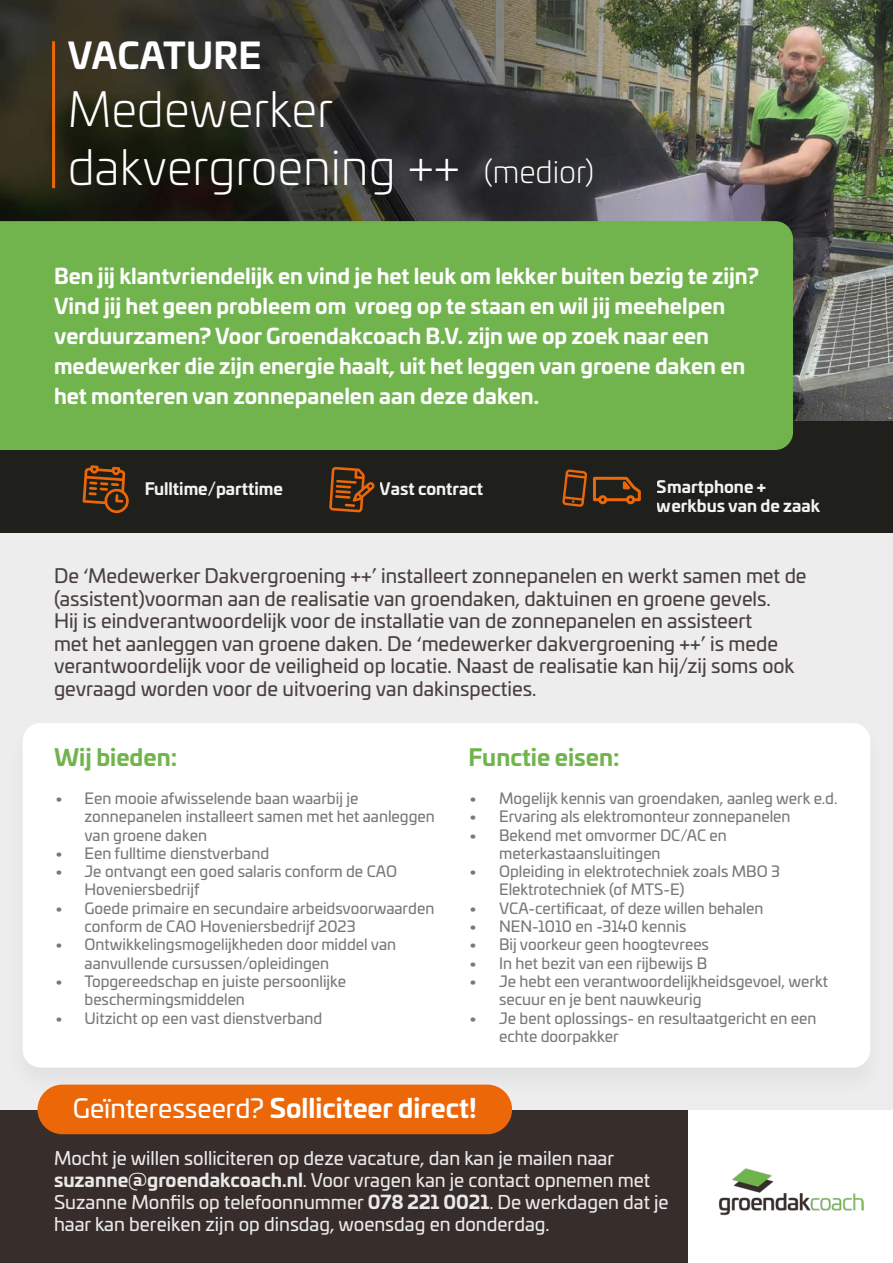
<style>
.page{position:relative;width:893px;height:1263px;background:#fff}
.page>*{position:absolute;margin:0;border:0;box-sizing:border-box;transform-origin:0 0}
.t1{font:300 48.45px/58.1px "Univia Pro";color:#fff}
.t2{font:700 35.55px "Univia Pro";letter-spacing:.01em;color:#fff}
.t3{font:300 30.75px "Univia Pro";color:#fff}
.t4{font:700 25.95px "Univia Pro";color:#fff}
.t5{font:700 22.95px "Univia Pro";color:#71b44d}
.t6{font:700 21px/30px "Univia Pro";color:#fff}
.t7{font:19.5px/22.5px "Univia Pro";color:#372d2b}
.t8{font:18.45px/22.2px "Univia Pro";color:#fff}
.t9{font:700 16.5px/19.8px "Univia Pro";color:#fff}
.t10{font:15.3px/18.3px "Univia Pro";color:#1f1f1c}
.s1{font-weight:400}
.s2{font-weight:700}
</style>
<div class="page">
<div style="left:0;top:533px;width:893px;height:578px;background:#ededed"></div>
<div style="left:4px;top:719px;width:885px;height:382px;background:#eaeaea"></div>
<div style="left:23px;top:723px;width:847px;height:344px;background:#fff;border-radius:18px"></div>
<div style="left:0;top:280px;width:893px;height:253px;background:#1f1f1c"></div>
<img style="left:0;top:0;width:893px;height:421px">
<div style="left:0;top:221px;width:793px;height:229px;background:#71b44d"></div>
<svg style="left:329px;top:467px;width:46px;height:45px"></svg>
<svg style="left:83px;top:465px;width:46px;height:48px"></svg>
<svg style="left:562px;top:469px;width:25px;height:38px"></svg>
<svg style="left:593px;top:477px;width:48px;height:27px"></svg>
<div style="left:0;top:1111px;width:688px;height:152px;background:#372d2b"></div>
<div style="left:38px;top:1084px;width:474px;height:50px;background:#ec6708;border-radius:25px"></div>
<img style="left:719px;top:1168px;width:144px;height:48px">
<hr style="left:52px;top:41px;width:3px;height:147px;background:#ec6708">
<h2 class="t2" style="left:68px;top:28px;width:195px">VACATURE</h2>
<h1 class="t1" style="left:68px;top:78px;width:394px">Medewerker dakvergroening ++</h1>
<h3 class="t3" style="left:484px;top:150px;width:112px">(medior)</h3>
<p class="t6" style="left:54px;top:259px;width:706px">Ben jij klantvriendelijk en vind je het leuk om lekker buiten bezig te zijn?<br>Vind jij het geen probleem om vroeg op te staan en wil jij meehelpen verduurzamen? Voor Groendakcoach B.V. zijn we op zoek naar een medewerker die zijn energie haalt, uit het leggen van groene daken en het monteren van zonnepanelen aan deze daken.</p>
<p class="t9" style="left:144px;top:478px;width:140px">Fulltime/parttime</p>
<p class="t9" style="left:380px;top:478px;width:105px">Vast contract</p>
<p class="t9" style="left:657px;top:475px;width:165px">Smartphone + werkbus van de zaak</p>
<p class="t7" style="left:54px;top:564px;width:754px">De ‘Medewerker Dakvergroening ++’ installeert zonnepanelen en werkt samen met de (assistent)voorman aan de realisatie van groendaken, daktuinen en groene gevels.<br>Hij is eindverantwoordelijk voor de installatie van de zonnepanelen en assisteert<br>met het aanleggen van groene daken. De ‘medewerker dakvergroening ++’ is mede verantwoordelijk voor de veiligheid op locatie. Naast de realisatie kan hij/zij soms ook gevraagd worden voor de uitvoering van dakinspecties.</p>
<h3 class="t5" style="left:54px;top:739px;width:125px">Wij bieden:</h3>
<h3 class="t5" style="left:469px;top:739px;width:153px">Functie eisen:</h3>
<p class="t10" style="left:85px;top:788px;width:352px;text-indent:-31px">• Een mooie afwisselende baan waarbij je zonnepanelen installeert samen met het aanleggen van groene daken</p>
<p class="t10" style="left:54px;top:843px;width:217px">• Een fulltime dienstverband</p>
<p class="t10" style="left:85px;top:861px;width:314px;text-indent:-31px">• Je ontvangt een goed salaris conform de CAO<br>Hoveniersbedrijf</p>
<p class="t10" style="left:85px;top:898px;width:351px;text-indent:-31px">• Goede primaire en secundaire arbeidsvoorwaarden conform de CAO Hoveniersbedrijf 2023</p>
<p class="t10" style="left:85px;top:935px;width:313px;text-indent:-31px">• Ontwikkelingsmogelijkheden door middel van aanvullende cursussen/opleidingen</p>
<p class="t10" style="left:85px;top:971px;width:263px;text-indent:-31px">• Topgereedschap en juiste persoonlijke beschermingsmiddelen</p>
<p class="t10" style="left:54px;top:1008px;width:270px">• Uitzicht op een vast dienstverband</p>
<p class="t10" style="left:469px;top:788px;width:370px">• Mogelijk kennis van groendaken, aanleg werk e.d.</p>
<p class="t10" style="left:469px;top:806px;width:323px">• Ervaring als elektromonteur zonnepanelen</p>
<p class="t10" style="left:499px;top:825px;width:229px;text-indent:-31px">• Bekend met omvormer DC/AC en meterkastaansluitingen</p>
<p class="t10" style="left:499px;top:861px;width:283px;text-indent:-31px">• Opleiding in elektrotechniek zoals MBO 3<br>Elektrotechniek (of MTS-E)</p>
<p class="t10" style="left:469px;top:898px;width:296px">• VCA-certificaat, of deze willen behalen</p>
<p class="t10" style="left:469px;top:916px;width:219px">• NEN-1010 en -3140 kennis</p>
<p class="t10" style="left:469px;top:935px;width:242px">• Bij voorkeur geen hoogtevrees</p>
<p class="t10" style="left:469px;top:953px;width:240px">• In het bezit van een rijbewijs B</p>
<p class="t10" style="left:499px;top:971px;width:330px;text-indent:-31px">• Je hebt een verantwoordelijkheidsgevoel, werkt secuur en je bent nauwkeurig</p>
<p class="t10" style="left:499px;top:1008px;width:319px;text-indent:-31px">• Je bent oplossings- en resultaatgericht en een echte doorpakker</p>
<h3 class="t4" style="left:73px;top:1087px;width:405px"><span class="s1">Geïnteresseerd?</span> Solliciteer direct!</h3>
<p class="t8" style="left:54px;top:1146px;width:616px">Mocht je willen solliciteren op deze vacature, dan kan je mailen naar <span class="s2">suzanne@groendakcoach.nl</span>. Voor vragen kan je contact opnemen met Suzanne Monfils op telefoonnummer <span class="s2">078 221 0021</span>. De werkdagen dat je haar kan bereiken zijn op dinsdag, woensdag en donderdag.</p>
</div>
